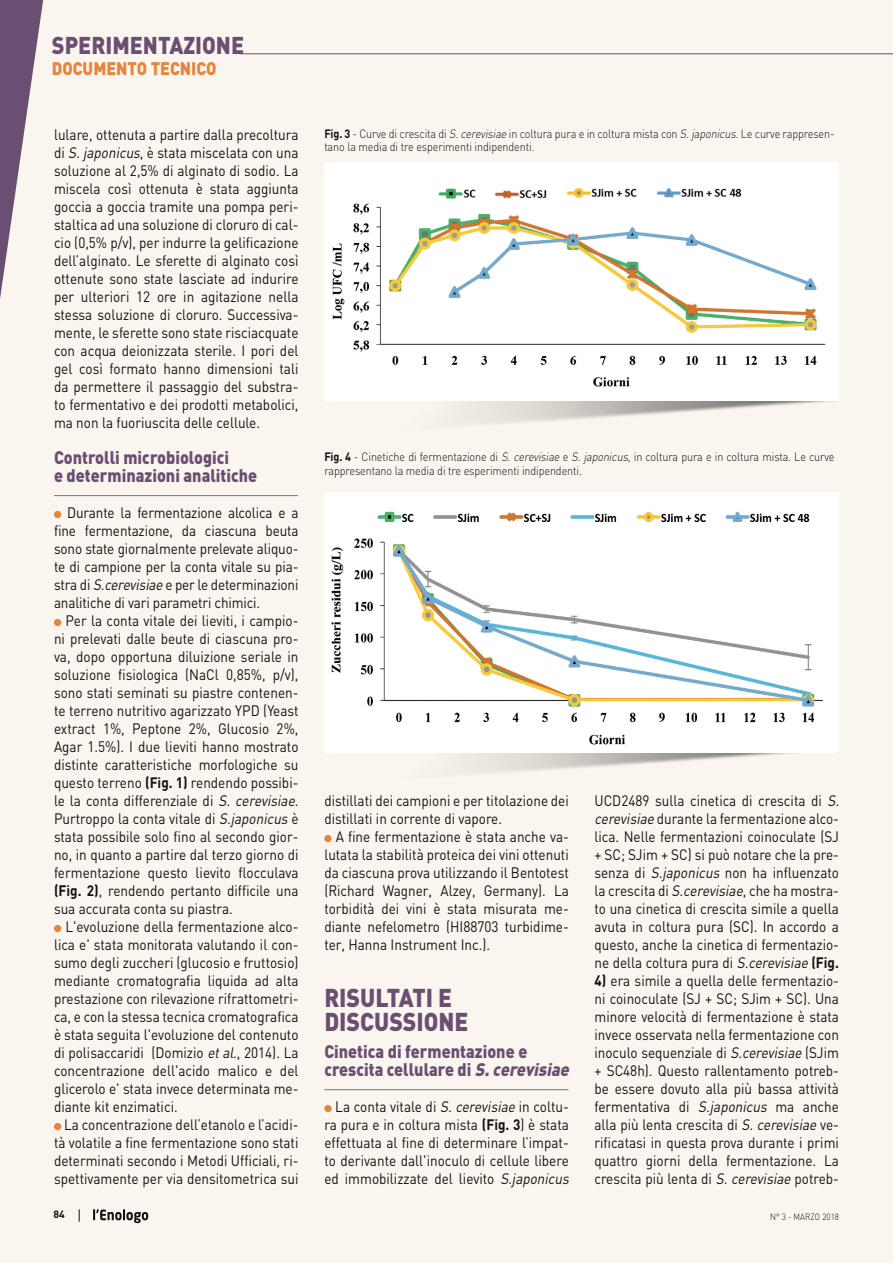
<style>
.page{position:relative;width:893px;height:1263px;background:#faf5ee}
.page>*{position:absolute;margin:0;border:0;box-sizing:border-box;transform-origin:0 0}
.t1{font:900 25.5px/24px "DIN";color:#6b4f72;scale:.9 1}
.t2{font:900 24px "DIN";color:#6b4f72;scale:.9 1}
.t3{font:900 18px/18px "DIN";color:#6b4f72;scale:.9 1}
.t4{font:900 18px "DIN";color:#e8833a;scale:.9 1}
.t5{font:15px/18px "DIN";color:#121212;text-align:justify;scale:.9 1}
.t6{font:300 12px/13.5px "DIN";letter-spacing:-.01em;color:#121212;scale:.9 1}
.t7{font:700 10.5px "DIN";color:#121212}
.t8{font:300 9px "DIN";color:#121212;scale:.9 1}
.s1{font-style:italic}
.s2{font-weight:700}
</style>
<div class="page">
<svg style="left:93px;top:1209px;width:55px;height:14px"></svg>
<svg style="left:79px;top:1209px;width:1px;height:13px"></svg>
<hr style="left:239px;top:53px;width:654px;height:1px;background:#6b4f72">
<svg style="left:0;top:0;width:44px;height:299px"></svg>
<hr style="left:54px;top:495px;width:244px;height:1px;background:#806785">
<div style="left:54px;top:511px;width:7px;height:7px;background:#e8833a;border-radius:50%"></div>
<div style="left:54px;top:619px;width:7px;height:7px;background:#e8833a;border-radius:50%"></div>
<div style="left:54px;top:925px;width:7px;height:7px;background:#e8833a;border-radius:50%"></div>
<div style="left:54px;top:1123px;width:7px;height:7px;background:#e8833a;border-radius:50%"></div>
<div style="left:324px;top:835px;width:8px;height:7px;background:#e8833a;border-radius:50%"></div>
<hr style="left:324px;top:1089px;width:244px;height:1px;background:#806785">
<div style="left:324px;top:1105px;width:8px;height:7px;background:#e8833a;border-radius:50%"></div>
<img style="left:324px;top:752px;width:511px;height:21px">
<div style="left:324px;top:162px;width:515px;height:239px;background:#fff"></div>
<img style="left:332px;top:187px;width:494px;height:200px">
<img style="left:324px;top:492px;width:511px;height:260px">
<h2 class="t2" style="left:52px;top:29px;width:215px">SPERIMENTAZIONE</h2>
<p class="t4" style="left:52px;top:56px;width:185px">DOCUMENTO TECNICO</p>
<p class="t5" style="left:54px;top:125px;width:273px">lulare, ottenuta a partire dalla precoltura di <span class="s1">S.japonicus</span>, è stata miscelata con una soluzione al 2,5% di alginato di sodio. La miscela così ottenuta è stata aggiunta goccia a goccia tramite una pompa peri&shy;staltica ad una soluzione di cloruro di cal&shy;cio (0,5% p/v), per indurre la gelificazione dell’alginato. Le sferette di alginato così ottenute sono state lasciate ad indurire per ulteriori 12 ore in agitazione nella stessa soluzione di cloruro. Successiva&shy;mente, le sferette sono state risciacquate con acqua deionizzata sterile. I pori del gel così formato hanno dimensioni tali da permettere il passaggio del substra&shy;to fermentativo e dei prodotti metabolici, ma non la fuoriuscita delle cellule.</p>
<p class="t3" style="left:54px;top:448px;width:227px">Controlli microbiologici<br>e determinazioni analitiche</p>
<p class="t5" style="left:54px;top:503px;width:273px;text-indent:13px">Durante la fermentazione alcolica e a fine fermentazione, da ciascuna beuta sono state giornalmente prelevate aliquo&shy;te di campione per la conta vitale su pia&shy;stra di <span class="s1">S.cerevisiae</span> e per le determinazioni analitiche di vari parametri chimici.</p>
<p class="t5" style="left:54px;top:611px;width:273px;text-indent:12px">Per la conta vitale dei lieviti, i campio&shy;ni prelevati dalle beute di ciascuna pro&shy;va, dopo opportuna diluizione seriale in soluzione fisiologica (NaCl 0,85%, p/v), sono stati seminati su piastre contenen&shy;te terreno nutritivo agarizzato YPD (Yeast extract 1%, Peptone 2%, Glucosio 2%, Agar 1.5%). I due lieviti hanno mostrato distinte caratteristiche morfologiche su questo terreno <span class="s2">(Fig. 1)</span> rendendo possibi&shy;le la conta differenziale di <span class="s1">S. cerevisiae</span>.<br>Purtroppo la conta vitale di <span class="s1">S.japonicus</span> è stata possibile solo fino al secondo gior&shy;no, in quanto a partire dal terzo giorno di fermentazione questo lievito flocculava <span class="s2">(Fig. 2)</span>, rendendo pertanto difficile una sua accurata conta su piastra.</p>
<p class="t5" style="left:54px;top:917px;width:273px;text-indent:11px">L'evoluzione della fermentazione alco&shy;lica e' stata monitorata valutando il con&shy;sumo degli zuccheri (glucosio e fruttosio) mediante cromatografia liquida ad alta prestazione con rilevazione rifrattometri&shy;ca, e con la stessa tecnica cromatografica è stata seguita l'evoluzione del contenuto di polisaccaridi (Domizio <span class="s1">etal</span>., 2014). La concentrazione dell'acido malico e del glicerolo e' stata invece determinata me&shy;diante kit enzimatici.</p>
<p class="t5" style="left:54px;top:1115px;width:273px;text-indent:10px">La concentrazione dell’etanolo e l’acidi&shy;tà volatile a fine fermentazione sono stati determinati secondo i Metodi Ufficiali, ri&shy;spettivamente per via densitometrica sui</p>
<p class="t7" style="left:54px;top:1207px;width:13px">84</p>
<p class="t6" style="left:324px;top:127px;width:568px"><span class="s2">Fig. 3</span> - Curve di crescita di <span class="s1">S.cerevisiae</span> in coltura pura e in coltura mista con <span class="s1">S.japonicus</span>. Le curve rappresen&shy;tano la media di tre esperimenti indipendenti.</p>
<p class="t6" style="left:324px;top:450px;width:568px"><span class="s2">Fig. 4</span> - Cinetiche di fermentazione di <span class="s1">S.cerevisiae</span> e <span class="s1">S.japonicus</span>, in coltura pura e in coltura mista. Le curve rappresentano la media di tre esperimenti indipendenti.</p>
<p class="t5" style="left:324px;top:791px;width:273px">distillati dei campioni e per titolazione dei distillati in corrente di vapore.</p>
<p class="t5" style="left:324px;top:827px;width:273px;text-indent:11px">A fine fermentazione è stata anche va&shy;lutata la stabilità proteica dei vini ottenuti da ciascuna prova utilizzando il Bentotest (Richard Wagner, Alzey, Germany). La torbidità dei vini è stata misurata me&shy;diante nefelometro (HI88703 turbidime&shy;ter, Hanna Instrument Inc.).</p>
<h1 class="t1" style="left:324px;top:984px;width:162px">RISULTATI E<br>DISCUSSIONE</h1>
<p class="t3" style="left:324px;top:1042px;width:277px">Cinetica di fermentazione e crescita cellulare di <span class="s1">S.cerevisiae</span></p>
<p class="t5" style="left:324px;top:1097px;width:277px;text-align:center">La conta vitale di <span class="s1">S.cerevisiae</span> in coltu&shy;ra pura e in coltura mista <span class="s2">(Fig. 3</span>) è stata effettuata al fine di determinare l’impat&shy;to derivante dall'inoculo di cellule libere ed immobilizzate del lievito <span class="s1">S.japonicus</span></p>
<p class="t5" style="left:594px;top:791px;width:277px;text-align:left">UCD2489 sulla cinetica di crescita di <span class="s1">S. cerevisiae</span> durante la fermentazione alco&shy;lica. Nelle fermentazioni coinoculate (SJ + SC; SJim + SC) si può notare che la pre&shy;senza di <span class="s1">S.japonicus</span> non ha influenzato la crescita di <span class="s1">S.cerevisiae</span>, che ha mostra&shy;to una cinetica di crescita simile a quella avuta in coltura pura (SC). In accordo a questo, anche la cinetica di fermentazio&shy;ne della coltura pura di <span class="s1">S.cerevisiae</span><span class="s2">(Fig.</span></p>
<p class="t5" style="left:594px;top:971px;width:273px"><span class="s2">4)</span> era simile a quella delle fermentazio&shy;ni coinoculate (SJ + SC; SJim + SC). Una minore velocità di fermentazione è stata invece osservata nella fermentazione con inoculo sequenziale di <span class="s1">S.cerevisiae</span> (SJim + SC48h). Questo rallentamento potreb&shy;be essere dovuto alla più bassa attività fermentativa di <span class="s1">S.japonicus</span> ma anche alla più lenta crescita di <span class="s1">S.cerevisiae</span> ve&shy;rificatasi in questa prova durante i primi quattro giorni della fermentazione. La crescita più lenta di <span class="s1">S.cerevisiae</span> potreb-</p>
<p class="t8" style="left:770px;top:1211px;width:78px">N° 3 - MARZO 2018</p>
</div>
